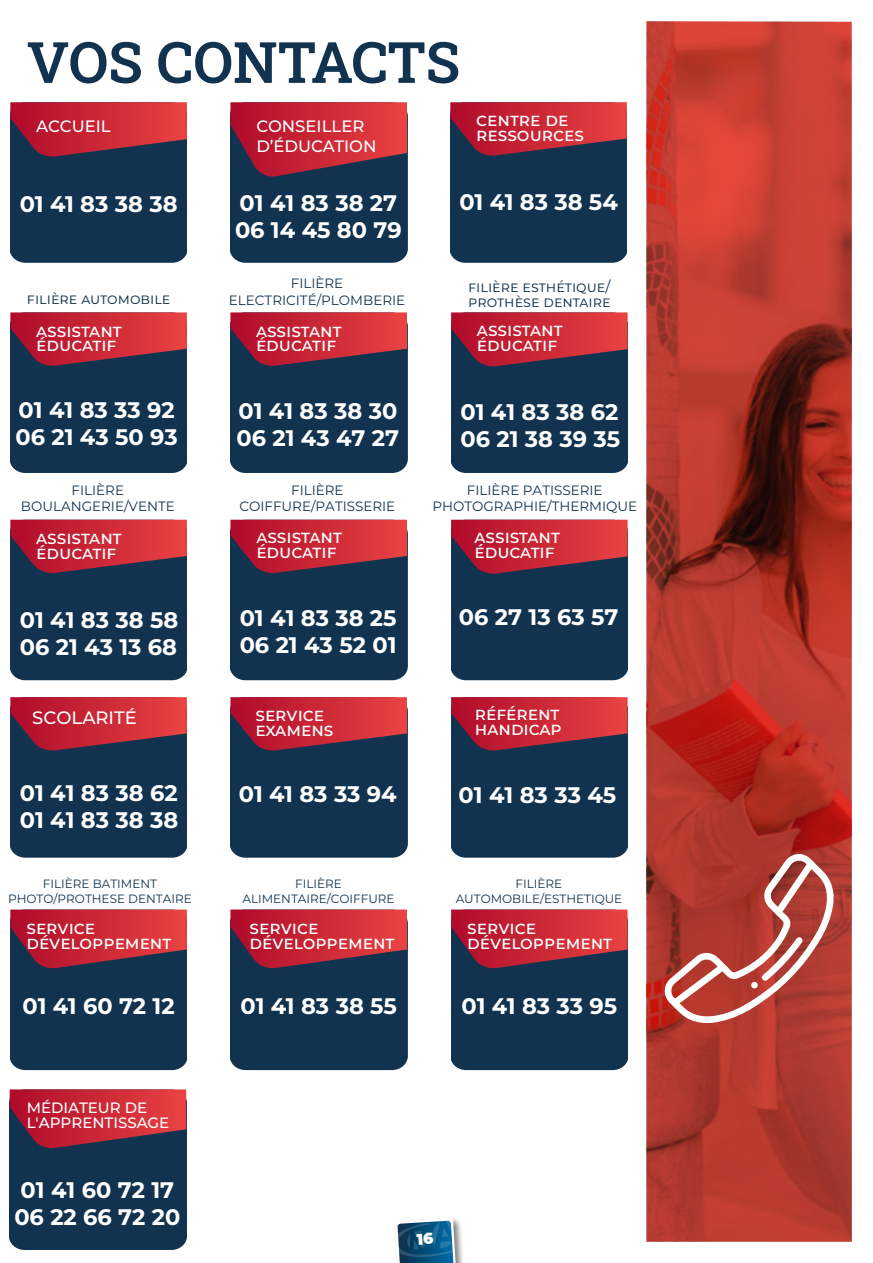
<style>
.page{position:relative;width:873px;height:1263px;background:#fff}
.page>*{position:absolute;margin:0;border:0;box-sizing:border-box;transform-origin:0 0}
.t1{font:57px "Roboto Slab";letter-spacing:-.01em;color:#113350}
.t2{font:700 22.5px/27px "Montserrat";color:#fff}
.t3{font:500 18px/15px "Montserrat";color:#fff}
.t4{font:500 16.5px/19.8px "Montserrat";color:#fff}
.t5{font:15px/15px "Montserrat";color:#113350}
.t6{font:500 15px/15px "Montserrat";color:#fff}
.t7{font:13.5px/16.2px "Montserrat";color:#103250;text-align:center}
.t8{font:12px/14.4px "Montserrat";color:#103250;text-align:center}
</style>
<div class="page">
<div style="left:10px;top:102px;width:177px;height:161px;background:#113350;border-radius:15px"></div>
<svg style="left:10px;top:102px;width:177px;height:55px"></svg>
<div style="left:230px;top:102px;width:177px;height:161px;background:#113350;border-radius:15px"></div>
<svg style="left:230px;top:102px;width:177px;height:75px"></svg>
<div style="left:450px;top:102px;width:177px;height:161px;background:#113350;border-radius:15px"></div>
<svg style="left:450px;top:102px;width:177px;height:54px"></svg>
<svg style="left:646px;top:21px;width:205px;height:1221px;background:#b2372c"></svg>
<div style="left:394px;top:1217px;width:73px;height:46px;background:#000;opacity:.5"></div>
<svg style="left:662px;top:854px;width:171px;height:169px;background:#b9574f"></svg>
<div style="left:751px;top:982px;width:7px;height:6px;background:#fff;border-radius:50%"></div>
<div style="left:10px;top:312px;width:177px;height:161px;background:#113350;border-radius:15px"></div>
<svg style="left:10px;top:312px;width:177px;height:54px"></svg>
<div style="left:10px;top:520px;width:177px;height:160px;background:#113350;border-radius:15px"></div>
<svg style="left:10px;top:520px;width:177px;height:53px"></svg>
<div style="left:10px;top:697px;width:177px;height:161px;background:#113350;border-radius:15px"></div>
<svg style="left:10px;top:697px;width:177px;height:54px"></svg>
<div style="left:10px;top:909px;width:177px;height:161px;background:#113350;border-radius:15px"></div>
<svg style="left:10px;top:909px;width:177px;height:60px"></svg>
<div style="left:230px;top:909px;width:177px;height:161px;background:#113350;border-radius:15px"></div>
<svg style="left:230px;top:909px;width:177px;height:60px"></svg>
<div style="left:451px;top:909px;width:177px;height:161px;background:#113350;border-radius:15px"></div>
<svg style="left:451px;top:909px;width:177px;height:60px"></svg>
<div style="left:230px;top:312px;width:177px;height:161px;background:#113350;border-radius:15px"></div>
<svg style="left:230px;top:312px;width:177px;height:54px"></svg>
<div style="left:230px;top:520px;width:177px;height:160px;background:#113350;border-radius:15px"></div>
<svg style="left:230px;top:520px;width:177px;height:53px"></svg>
<div style="left:230px;top:697px;width:177px;height:161px;background:#113350;border-radius:15px"></div>
<svg style="left:230px;top:697px;width:177px;height:54px"></svg>
<div style="left:451px;top:312px;width:177px;height:161px;background:#113350;border-radius:15px"></div>
<svg style="left:451px;top:312px;width:177px;height:55px"></svg>
<div style="left:451px;top:520px;width:177px;height:160px;background:#113350;border-radius:15px"></div>
<svg style="left:451px;top:520px;width:177px;height:54px"></svg>
<div style="left:451px;top:697px;width:177px;height:161px;background:#113350;border-radius:15px"></div>
<svg style="left:451px;top:697px;width:177px;height:54px"></svg>
<div style="left:10px;top:1089px;width:176px;height:161px;background:#113350;border-radius:15px"></div>
<svg style="left:10px;top:1089px;width:176px;height:60px"></svg>
<svg style="left:395px;top:1218px;width:63px;height:45px;background:#3f7595"></svg>
<h1 class="t1" style="left:27px;top:23px;width:435px">VOS CONTACTS</h1>
<p class="t4" style="left:36px;top:116px;width:76px">ACCUEIL</p>
<p class="t4" style="left:256px;top:116px;width:122px">CONSEILLER<br>D’ÉDUCATION</p>
<p class="t3" style="left:476px;top:111px;width:109px">Centre de ressources</p>
<p class="t2" style="left:20px;top:189px;width:159px">01 41 83 38 38</p>
<p class="t2" style="left:235px;top:188px;width:168px">01 41 83 38 27<br>06 14 45 80 79</p>
<p class="t2" style="left:459px;top:187px;width:160px">01 41 83 38 54</p>
<p class="t5" style="left:27px;top:290px;width:145px">filière automobile</p>
<p class="t7" style="left:229px;top:275px;width:178px">FILIÈRE<br>ELECTRICITÉ/PLOMBERIE</p>
<p class="t5" style="left:468px;top:278px;width:144px">filière esthétique/ prothèse dentaire</p>
<p class="t3" style="left:36px;top:322px;width:87px">assistant éducatif</p>
<p class="t3" style="left:256px;top:322px;width:87px">assistant éduCatif</p>
<p class="t3" style="left:477px;top:321px;width:87px">assistant éducatif</p>
<p class="t2" style="left:16px;top:395px;width:164px">01 41 83 33 92<br>06 21 43 50 93</p>
<p class="t2" style="left:236px;top:396px;width:164px">01 41 83 38 30<br>06 21 43 47 27</p>
<p class="t2" style="left:460px;top:397px;width:161px">01 41 83 38 62<br>06 21 38 39 35</p>
<p class="t7" style="left:21px;top:482px;width:155px">FILIÈRE<br>BOULANGERIE/VENTE</p>
<p class="t7" style="left:239px;top:482px;width:157px">FILIÈRE<br>COIFFURE/PATISSERIE</p>
<p class="t7" style="left:432px;top:482px;width:206px">FILIÈRE PATISSERIE<br>PHOTOGRAPHIE/THERMIQUE</p>
<p class="t3" style="left:36px;top:529px;width:87px">assistant éducatif</p>
<p class="t3" style="left:256px;top:528px;width:87px">assistant éducatif</p>
<p class="t3" style="left:474px;top:528px;width:87px">assistant éduCatif</p>
<p class="t2" style="left:20px;top:605px;width:160px">01 41 83 38 58<br>06 21 43 13 68</p>
<p class="t2" style="left:240px;top:603px;width:158px">01 41 83 38 25<br>06 21 43 52 01</p>
<p class="t2" style="left:459px;top:602px;width:161px">06 27 13 63 57</p>
<p class="t3" style="left:32px;top:710px;width:106px">SCOLARITÉ</p>
<p class="t3" style="left:255px;top:707px;width:80px">serviCe examens</p>
<p class="t3" style="left:475px;top:706px;width:89px">référent handiCap</p>
<p class="t2" style="left:20px;top:778px;width:160px">01 41 83 38 62<br>01 41 83 38 38</p>
<p class="t2" style="left:239px;top:779px;width:159px">01 41 83 33 94</p>
<p class="t2" style="left:458px;top:780px;width:159px">01 41 83 33 45</p>
<p class="t8" style="left:8px;top:876px;width:185px">FILIÈRE BATIMENT<br>PHOTO/PROTHESE DENTAIRE</p>
<p class="t8" style="left:242px;top:876px;width:154px">FILIÈRE<br>ALIMENTAIRE/COIFFURE</p>
<p class="t8" style="left:456px;top:876px;width:168px">FILIÈRE<br>AUTOMOBILE/ESTHETIQUE</p>
<p class="t3" style="left:26px;top:919px;width:146px">service développement</p>
<p class="t3" style="left:250px;top:919px;width:146px">serviCe développement</p>
<p class="t2" style="left:23px;top:991px;width:154px">01 41 60 72 12</p>
<p class="t2" style="left:241px;top:991px;width:158px">01 41 83 38 55</p>
<p class="t6" style="left:27px;top:1100px;width:144px">MÉDIATEUR DE<br>L'APPRENTISSAGE</p>
<p class="t2" style="left:14px;top:1175px;width:168px">01 41 60 72 17<br>06 22 66 72 20</p>
<p class="t3" style="left:467px;top:919px;width:146px">service développement</p>
<p class="t2" style="left:461px;top:991px;width:157px">01 41 83 33 95</p>
</div>
